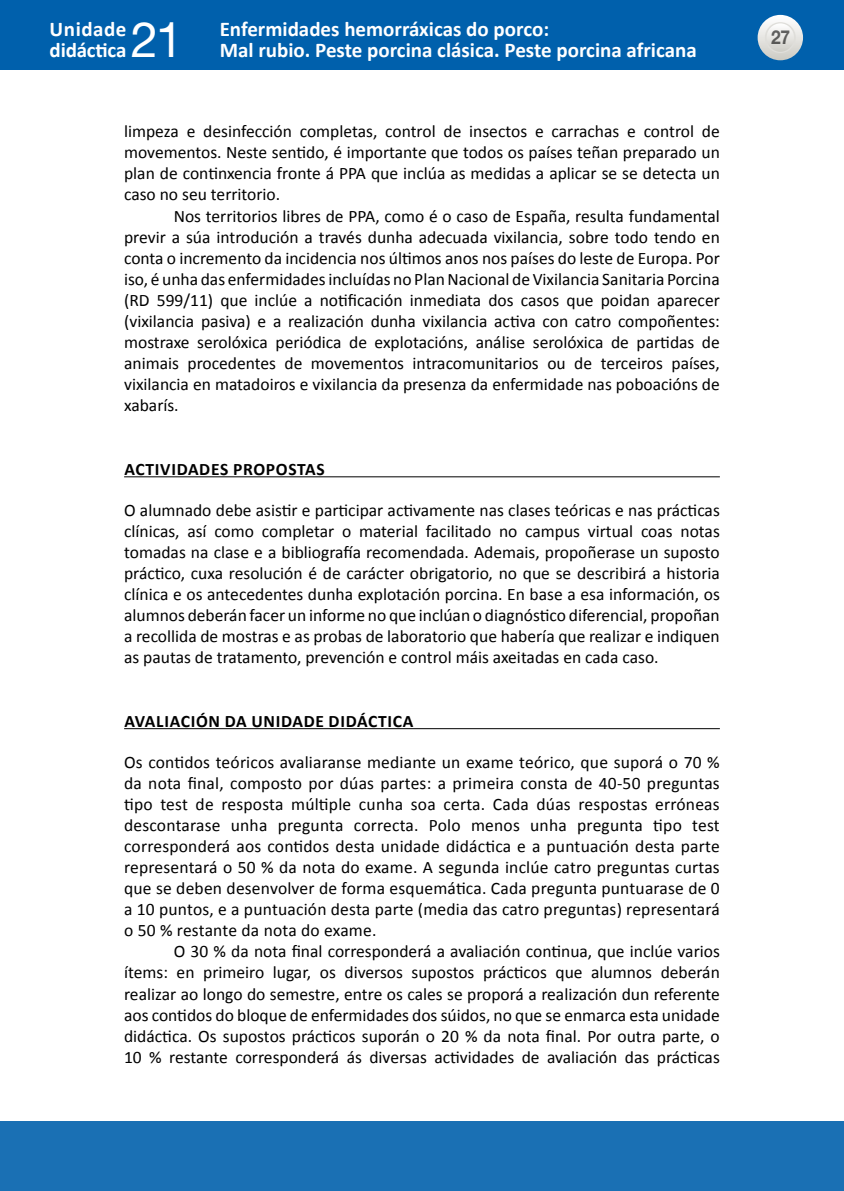
<style>
.page{position:relative;width:844px;height:1191px;background:#fff}
.page>*{position:absolute;margin:0;border:0;box-sizing:border-box;transform-origin:0 0}
.t1{font:49px "Helvetica Neue LT Std";color:#fff}
.t2{font:700 21px/21px "Calibri";color:#fff}
.t3{font:700 19.25px "Helvetica Neue LT Std";color:#000;scale:.9 1}
.t4{font:17.5px/21.2px "Calibri";color:#000;text-align:justify}
.t5{font:700 17.5px "Calibri";letter-spacing:.04em;color:#000}
</style>
<div class="page">
<div style="left:0;top:1121px;width:843px;height:70px;background:#1a70b4"></div>
<div style="left:0;top:0;width:843px;height:69px;background:#0060ac"></div>
<svg style="left:757px;top:15px;width:45px;height:45px"></svg>
<svg style="left:765px;top:23px;width:29px;height:29px"></svg>
<div style="left:764px;top:22px;width:31px;height:31px;border:1px solid #dfdeda;border-radius:50%"></div>
<hr style="left:124px;top:476px;width:595px;height:1px;background:#000">
<hr style="left:124px;top:728px;width:595px;height:1px;background:#000">
<p class="t2" style="left:50px;top:18px;width:78px">Unidade didáctica</p>
<h1 class="t1" style="left:131px;top:11px;width:54px">21</h1>
<p class="t2" style="left:220px;top:18px;width:478px">Enfermidades hemorráxicas do porco:<br>Mal rubio. Peste porcina clásica. Peste porcina africana</p>
<p class="t4" style="left:124px;top:120px;width:597px">limpeza e desinfección completas, control de insectos e carrachas e control de movementos. Neste sentido, é importante que todos os países teñan preparado un plan de continxencia fronte á PPA que inclúa as medidas a aplicar se se detecta un caso no seu territorio.</p>
<p class="t4" style="left:124px;top:204px;width:597px;text-indent:50px">Nos territorios libres de PPA, como é o caso de España, resulta fundamental previr a súa introdución a través dunha adecuada vixilancia, sobre todo tendo en conta o incremento da incidencia nos últimos anos nos países do leste de Europa. Por iso, é unha das enfermidades incluídas no Plan Nacional de Vixilancia Sanitaria Porcina (RD 599/11) que inclúe a notificación inmediata dos casos que poidan aparecer (vixilancia pasiva) e a realización dunha vixilancia activa con catro compoñentes: mostraxe serolóxica periódica de explotacións, análise serolóxica de partidas de animais procedentes de movementos intracomunitarios ou de terceiros países, vixilancia en matadoiros e vixilancia da presenza da enfermidade nas poboacións de xabarís.</p>
<p class="t5" style="left:124px;top:456px;width:202px">ACTIVIDADES PROPOSTAS</p>
<p class="t4" style="left:124px;top:498px;width:597px">O alumnado debe asistir e participar activamente nas clases teóricas e nas prácticas clínicas, así como completar o material facilitado no campus virtual coas notas tomadas na clase e a bibliografía recomendada. Ademais, propoñerase un suposto práctico, cuxa resolución é de carácter obrigatorio, no que se describirá a historia clínica e os antecedentes dunha explotación porcina. En base a esa información, os alumnos deberán facer un informe no que inclúan o diagnóstico diferencial, propoñan a recollida de mostras e as probas de laboratorio que habería que realizar e indiquen as pautas de tratamento, prevención e control máis axeitadas en cada caso.</p>
<p class="t5" style="left:124px;top:708px;width:290px">AVALIACIÓN DA UNIDADE DIDÁCTICA</p>
<p class="t4" style="left:124px;top:750px;width:597px">Os contidos teóricos avaliaranse mediante un exame teórico, que suporá o 70 % da nota final, composto por dúas partes: a primeira consta de 40-50 preguntas tipo test de resposta múltiple cunha soa certa. Cada dúas respostas erróneas descontarase unha pregunta correcta. Polo menos unha pregunta tipo test corresponderá aos contidos desta unidade didáctica e a puntuación desta parte representará o 50 % da nota do exame. A segunda inclúe catro preguntas curtas que se deben desenvolver de forma esquemática. Cada pregunta puntuarase de 0 a 10 puntos, e a puntuación desta parte (media das catro preguntas) representará o 50 % restante da nota do exame.</p>
<p class="t4" style="left:124px;top:940px;width:597px;text-indent:50px">O 30 % da nota final corresponderá a avaliación continua, que inclúe varios ítems: en primeiro lugar, os diversos supostos prácticos que alumnos deberán realizar ao longo do semestre, entre os cales se proporá a realización dun referente aos contidos do bloque de enfermidades dos súidos, no que se enmarca esta unidade didáctica. Os supostos prácticos suporán o 20 % da nota final. Por outra parte, o 10 % restante corresponderá ás diversas actividades de avaliación das prácticas</p>
<p class="t3" style="left:770px;top:26px;width:23px">27</p>
</div>
